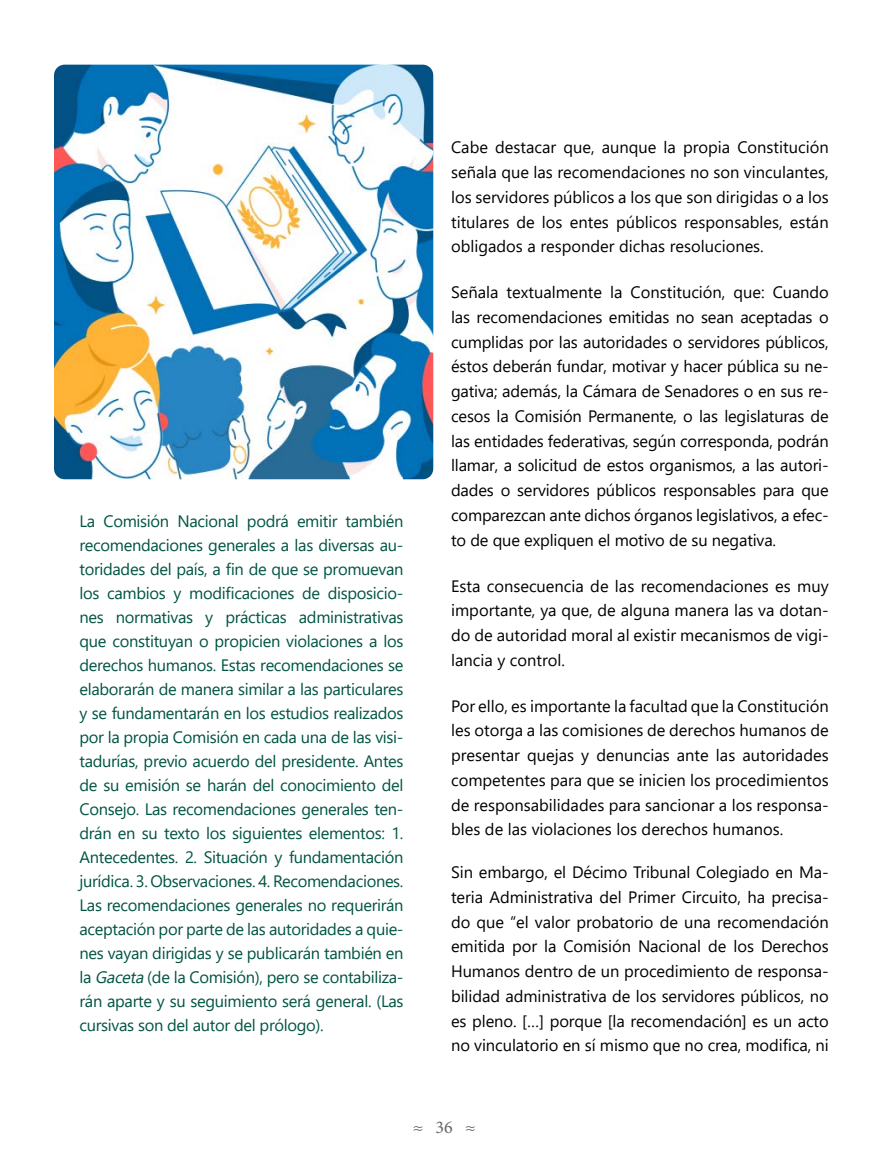
<style>
.page{position:relative;width:893px;height:1161px;background:#fff}
.page>*{position:absolute;margin:0;border:0;box-sizing:border-box;transform-origin:0 0}
.t1{font:18px "Minion Pro";color:#666}
.t2{font:16.5px/24.8px "Segoe UI";color:#000;text-align:justify}
.t3{font:16.5px/24px "Segoe UI";letter-spacing:-.02em;color:#005443;text-align:justify}
.s1{font-style:italic}
</style>
<div class="page">
<img style="left:54px;top:65px;width:379px;height:414px">
<p class="t3" style="left:80px;top:507px;width:326px">La Comisión Nacional podrá emitir también recomendaciones generales a las diversas au&shy;toridades del país, a fin de que se promuevan los cambios y modificaciones de disposicio&shy;nes normativas y prácticas administrativas que constituyan o propicien violaciones a los derechos humanos. Estas recomendaciones se elaborarán de manera similar a las particulares y se fundamentará n en los estudios realizados por la propia Comisión en cada una de las visi&shy;tadurías, previo acuerdo del presidente. Antes de su emisión se hará n del conocimiento del Consejo. Las recomendaciones generales ten&shy;drá n en su texto los siguientes elementos: 1.<br>Antecedentes. 2. Situación y fundamentación jurídica. 3. Observaciones. 4. Recomendaciones.<br>Las recomendaciones generales no requerirá n aceptación por parte de las autoridades a quie&shy;nes vayan dirigidas y se publicará n también en la <span class="s1">Gaceta</span>(de la Comisión), pero se contabiliza&shy;rá n aparte y su seguimiento será general. (Las cursivas son del autor del prólogo).</p>
<p class="t2" style="left:451px;top:134px;width:379px">Cabe destacar que, aunque la propia Constitución señala que las recomendaciones no son vinculantes, los servidores públicos a los que son dirigidas o a los titulares de los entes públicos responsables, están obligados a responder dichas resoluciones.</p>
<p class="t2" style="left:451px;top:278px;width:379px">Señala textualmente la Constitución, que: Cuando las recomendaciones emitidas no sean aceptadas o cumplidas por las autoridades o servidores públicos, éstos deberán fundar, motivar y hacer pública su ne&shy;gativa; además, la Cámara de Senadores o en sus re&shy;cesos la Comisión Permanente, o las legislaturas de las entidades federativas, según corresponda, podrán llamar, a solicitud de estos organismos, a las autori&shy;dades o servidores públicos responsables para que comparezcan ante dichos órganos legislativos, a efec&shy;to de que expliquen el motivo de su negativa.</p>
<p class="t2" style="left:451px;top:572px;width:379px">Esta consecuencia de las recomendaciones es muy importante, ya que, de alguna manera las va dotan&shy;do de autoridad moral al existir mecanismos de vigi&shy;lancia y control.</p>
<p class="t2" style="left:451px;top:692px;width:379px">Por ello, es importante la facultad que la Constitución les otorga a las comisiones de derechos humanos de presentar quejas y denuncias ante las autoridades competentes para que se inicien los procedimientos de responsabilidades para sancionar a los responsa&shy;bles de las violaciones los derechos humanos.</p>
<p class="t2" style="left:451px;top:858px;width:379px">Sin embargo, el Décimo Tribunal Colegiado en Ma&shy;teria Administrativa del Primer Circuito, ha precisa&shy;do que “el valor probatorio de una recomendación emitida por la Comisión Nacional de los Derechos Humanos dentro de un procedimiento de responsa&shy;bilidad administrativa de los servidores pú blicos, no es pleno. […] porque [la recomendación] es un acto no vinculatorio en sí mismo que no crea, modifica, ni</p>
<p class="t1" style="left:413px;top:1115px;width:64px">≈ 36 ≈</p>
</div>
